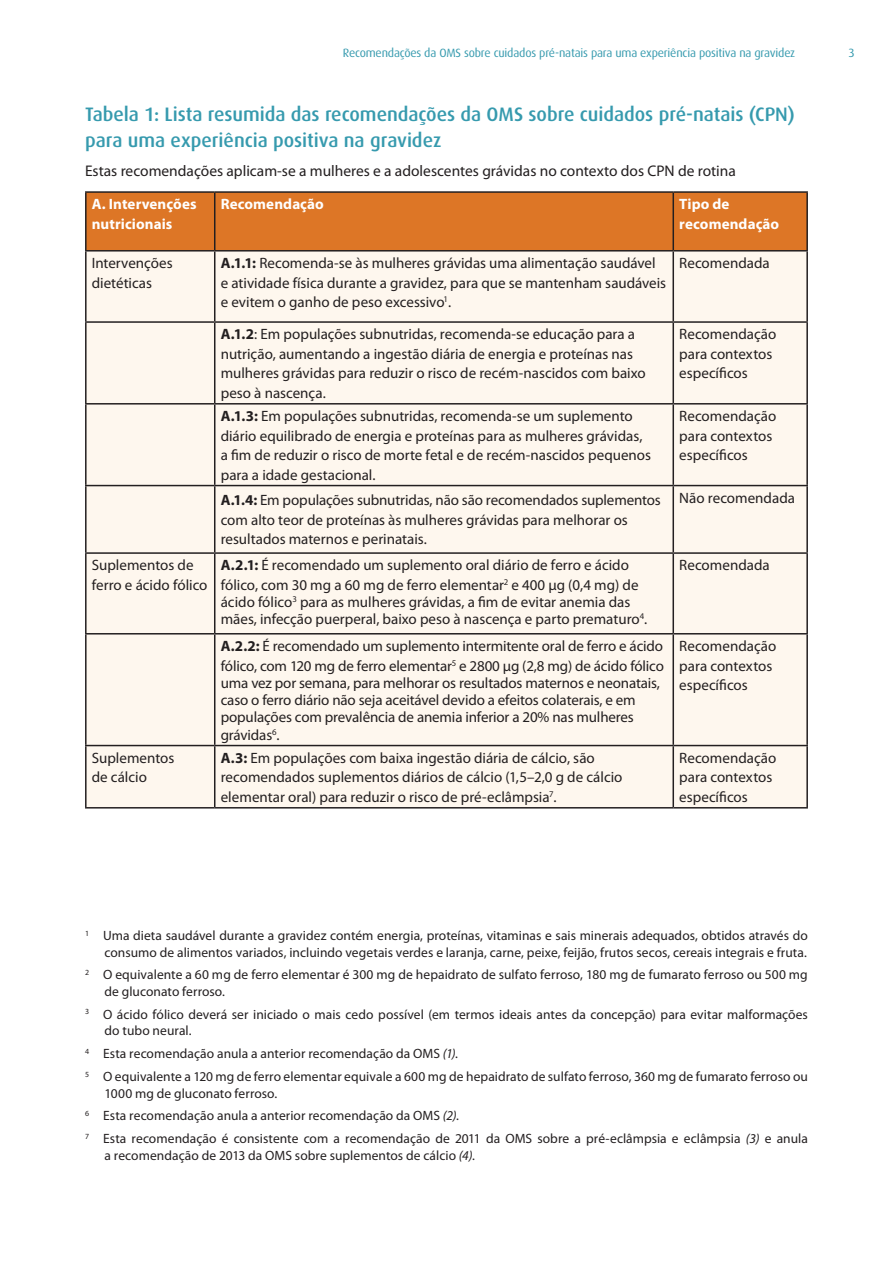
<style>
.page{position:relative;width:893px;height:1263px;background:#fff}
.page>*{position:absolute;margin:0;border:0;box-sizing:border-box;transform-origin:0 0}
.Head_1{font:500 19.5px/25.5px "Dax Pro";letter-spacing:-.005em;color:#369aae}
.t1{font:15.45px "Myriad Pro";color:#231f20}
.t2{font:15px/19.5px "Myriad Pro";color:#231f20}
.t3{font:700 15px/19.5px "Myriad Pro";letter-spacing:.005em;color:#fff}
.Footnote_text{font:13.5px/16.5px "Myriad Pro";letter-spacing:.005em;color:#231f20}
.Main_heading{font:12px "Dax Pro";letter-spacing:-.015em;color:#369aae}
.s1{font-weight:700}
.s2{font-style:italic}
</style>
<div class="page">
<div style="left:87px;top:193px;width:719px;height:57px;background:#dd7626"></div>
<div style="left:87px;top:252px;width:719px;height:555px;background:#fef7ee"></div>
<hr style="left:85px;top:252px;width:2px;height:69px;background:#231f20">
<hr style="left:214px;top:252px;width:1px;height:69px;background:#231f20">
<hr style="left:672px;top:252px;width:2px;height:69px;background:#231f20">
<hr style="left:806px;top:252px;width:2px;height:69px;background:#231f20">
<hr style="left:85px;top:321px;width:130px;height:2px;background:#231f20">
<hr style="left:85px;top:323px;width:2px;height:80px;background:#231f20">
<hr style="left:215px;top:321px;width:458px;height:2px;background:#231f20">
<hr style="left:214px;top:323px;width:1px;height:80px;background:#231f20">
<hr style="left:673px;top:321px;width:135px;height:2px;background:#231f20">
<hr style="left:672px;top:323px;width:2px;height:80px;background:#231f20">
<hr style="left:806px;top:323px;width:2px;height:80px;background:#231f20">
<hr style="left:85px;top:403px;width:130px;height:2px;background:#231f20">
<hr style="left:85px;top:405px;width:2px;height:80px;background:#231f20">
<hr style="left:215px;top:403px;width:458px;height:2px;background:#231f20">
<hr style="left:214px;top:405px;width:1px;height:80px;background:#231f20">
<hr style="left:673px;top:403px;width:135px;height:2px;background:#231f20">
<hr style="left:672px;top:405px;width:2px;height:80px;background:#231f20">
<hr style="left:806px;top:405px;width:2px;height:80px;background:#231f20">
<hr style="left:85px;top:485px;width:130px;height:1px;background:#231f20">
<hr style="left:85px;top:486px;width:2px;height:66px;background:#231f20">
<hr style="left:215px;top:485px;width:458px;height:1px;background:#231f20">
<hr style="left:214px;top:486px;width:1px;height:66px;background:#231f20">
<hr style="left:673px;top:485px;width:135px;height:1px;background:#231f20">
<hr style="left:672px;top:486px;width:2px;height:66px;background:#231f20">
<hr style="left:806px;top:486px;width:2px;height:66px;background:#231f20">
<hr style="left:85px;top:554px;width:2px;height:79px;background:#231f20">
<hr style="left:214px;top:554px;width:1px;height:79px;background:#231f20">
<hr style="left:673px;top:552px;width:135px;height:2px;background:#231f20">
<hr style="left:672px;top:554px;width:2px;height:79px;background:#231f20">
<hr style="left:806px;top:554px;width:2px;height:79px;background:#231f20">
<hr style="left:85px;top:633px;width:130px;height:1px;background:#231f20">
<hr style="left:85px;top:634px;width:2px;height:111px;background:#231f20">
<hr style="left:215px;top:633px;width:458px;height:1px;background:#231f20">
<hr style="left:214px;top:634px;width:1px;height:111px;background:#231f20">
<hr style="left:673px;top:633px;width:135px;height:1px;background:#231f20">
<hr style="left:672px;top:634px;width:2px;height:111px;background:#231f20">
<hr style="left:806px;top:634px;width:2px;height:111px;background:#231f20">
<hr style="left:85px;top:193px;width:2px;height:57px;background:#231f20">
<hr style="left:85px;top:191px;width:130px;height:2px;background:#231f20">
<hr style="left:215px;top:191px;width:458px;height:2px;background:#231f20">
<hr style="left:214px;top:193px;width:1px;height:57px;background:#231f20">
<hr style="left:672px;top:193px;width:2px;height:57px;background:#231f20">
<hr style="left:673px;top:191px;width:135px;height:2px;background:#231f20">
<hr style="left:806px;top:193px;width:2px;height:57px;background:#231f20">
<hr style="left:85px;top:250px;width:130px;height:2px;background:#231f20">
<hr style="left:215px;top:250px;width:458px;height:2px;background:#231f20">
<hr style="left:673px;top:250px;width:135px;height:2px;background:#231f20">
<hr style="left:85px;top:552px;width:130px;height:2px;background:#231f20">
<hr style="left:215px;top:552px;width:458px;height:2px;background:#231f20">
<hr style="left:85px;top:746px;width:2px;height:61px;background:#231f20">
<hr style="left:85px;top:745px;width:130px;height:1px;background:#231f20">
<hr style="left:215px;top:745px;width:458px;height:1px;background:#231f20">
<hr style="left:214px;top:746px;width:1px;height:61px;background:#231f20">
<hr style="left:672px;top:746px;width:2px;height:61px;background:#231f20">
<hr style="left:673px;top:745px;width:135px;height:1px;background:#231f20">
<hr style="left:806px;top:746px;width:2px;height:61px;background:#231f20">
<hr style="left:85px;top:807px;width:130px;height:1px;background:#231f20">
<hr style="left:215px;top:807px;width:458px;height:1px;background:#231f20">
<hr style="left:673px;top:807px;width:135px;height:1px;background:#231f20">
<p class="Main_heading" style="left:343px;top:45px;width:454px">Recomendações da OMS sobre cuidados pré-natais para uma experiência positiva na gravidez</p>
<p class="Main_heading" style="left:848px;top:45px;width:8px">3</p>
<p class="Head_1" style="left:85px;top:101px;width:711px">Tabela 1: Lista resumida das recomendações da OMS sobre cuidados pré-natais (CPN) para uma experiência positiva na gravidez</p>
<p class="t1" style="left:85px;top:162px;width:652px">Estas recomendações aplicam-se a mulheres e a adolescentes grávidas no contexto dos CPN de rotina</p>
<p class="t3" style="left:92px;top:194px;width:106px">A. Intervenções nutricionais</p>
<p class="t3" style="left:221px;top:194px;width:105px">Recomendação</p>
<p class="t3" style="left:679px;top:194px;width:101px">Tipo de recomendação</p>
<p class="t2" style="left:92px;top:253px;width:82px">Intervenções dietéticas</p>
<p class="t2" style="left:221px;top:253px;width:447px"><span class="s1">A.1.1:</span> Recomenda-se às mulheres grávidas uma alimentação saudável e atividade física durante a gravidez, para que se mantenham saudáveis e evitem o ganho de peso excessivo<sup>1</sup>.</p>
<p class="t2" style="left:679px;top:253px;width:92px">Recomendada</p>
<p class="t2" style="left:221px;top:324px;width:427px"><span class="s1">A.1.2</span>: Em populações subnutridas, recomenda-se educação para a nutrição, aumentando a ingestão diária de energia e proteínas nas mulheres grávidas para reduzir o risco de recém-nascidos com baixo peso à nascença.</p>
<p class="t2" style="left:679px;top:324px;width:98px">Recomendação para contextos específicos</p>
<p class="t2" style="left:221px;top:406px;width:432px"><span class="s1">A.1.3:</span> Em populações subnutridas, recomenda-se um suplemento diário equilibrado de energia e proteínas para as mulheres grávidas, a fim de reduzir o risco de morte fetal e de recém-nascidos pequenos para a idade gestacional.</p>
<p class="t2" style="left:679px;top:406px;width:98px">Recomendação para contextos específicos</p>
<p class="t2" style="left:221px;top:490px;width:442px"><span class="s1">A.1.4:</span> Em populações subnutridas, não são recomendados suplementos com alto teor de proteínas às mulheres grávidas para melhorar os resultados maternos e perinatais.</p>
<p class="t2" style="left:679px;top:488px;width:117px">Não recomendada</p>
<p class="t2" style="left:92px;top:555px;width:117px">Suplementos de ferro e ácido fólico</p>
<p class="t2" style="left:221px;top:555px;width:419px"><span class="s1">A.2.1:</span> É recomendado um suplemento oral diário de ferro e ácido fólico, com 30 mg a 60 mg de ferro elementar<sup>2</sup> e 400 µg (0,4 mg) de</p>
<p class="t2" style="left:221px;top:593px;width:428px;line-height:17.2px">ácido fólico<sup>3</sup> para as mulheres grávidas, a fim de evitar anemia das mães, infecção puerperal, baixo peso à nascença e parto prematuro<sup>4</sup>.</p>
<p class="t2" style="left:679px;top:555px;width:92px">Recomendada</p>
<p class="t2" style="left:221px;top:636px;width:445px"><span class="s1">A.2.2:</span> É recomendado um suplemento intermitente oral de ferro e ácido fólico, com 120 mg de ferro elementar<sup>5</sup> e 2800 µg (2,8 mg) de ácido fólico</p>
<p class="t2" style="left:221px;top:674px;width:441px;line-height:17.2px">uma vez por semana, para melhorar os resultados maternos e neonatais, caso o ferro diário não seja aceitável devido a efeitos colaterais, e em populações com prevalência de anemia inferior a 20% nas mulheres grávidas<sup>6</sup>.</p>
<p class="t2" style="left:679px;top:636px;width:98px">Recomendação para contextos específicos</p>
<p class="t2" style="left:92px;top:748px;width:84px">Suplementos de cálcio</p>
<p class="t2" style="left:221px;top:748px;width:403px"><span class="s1">A.3:</span> Em populações com baixa ingestão diária de cálcio, são recomendados suplementos diários de cálcio (1,5–2,0 g de cálcio elementar oral) para reduzir o risco de pré-eclâmpsia<sup>7</sup>.</p>
<p class="t2" style="left:679px;top:748px;width:98px">Recomendação para contextos específicos</p>
<p class="Footnote_text" style="left:85px;top:927px;width:724px;text-align:right"><sup>1</sup> Uma dieta saudável durante a gravidez contém energia, proteínas, vitaminas e sais minerais adequados, obtidos através do consumo de alimentos variados, incluindo vegetais verdes e laranja, carne, peixe, feijão, frutos secos, cereais integrais e fruta.</p>
<p class="Footnote_text" style="left:105px;top:966px;width:705px;text-indent:-20px"><sup>2</sup> O equivalente a 60 mg de ferro elementar é 300 mg de hepaidrato de sulfato ferroso, 180 mg de fumarato ferroso ou 500 mg de gluconato ferroso.</p>
<p class="Footnote_text" style="left:105px;top:1006px;width:705px;text-indent:-20px"><sup>3</sup> O ácido fólico deverá ser iniciado o mais cedo possível (em termos ideais antes da concepção) para evitar malformações do tubo neural.</p>
<p class="Footnote_text" style="left:85px;top:1045px;width:374px"><sup>4</sup> Esta recomendação anula a anterior recomendação da OMS <span class="s2">(1)</span>.</p>
<p class="Footnote_text" style="left:105px;top:1068px;width:705px;text-indent:-20px"><sup>5</sup> O equivalente a 120 mg de ferro elementar equivale a 600 mg de hepaidrato de sulfato ferroso, 360 mg de fumarato ferroso ou<br>1000 mg de gluconato ferroso.</p>
<p class="Footnote_text" style="left:85px;top:1107px;width:375px"><sup>6</sup> Esta recomendação anula a anterior recomendação da OMS <span class="s2">(2)</span>.</p>
<p class="Footnote_text" style="left:105px;top:1130px;width:705px;text-indent:-20px"><sup>7</sup> Esta recomendação é consistente com a recomendação de 2011 da OMS sobre a pré-eclâmpsia e eclâmpsia <span class="s2">(3)</span> e anula a recomendação de 2013 da OMS sobre suplementos de cálcio <span class="s2">(4)</span>.</p>
</div>
